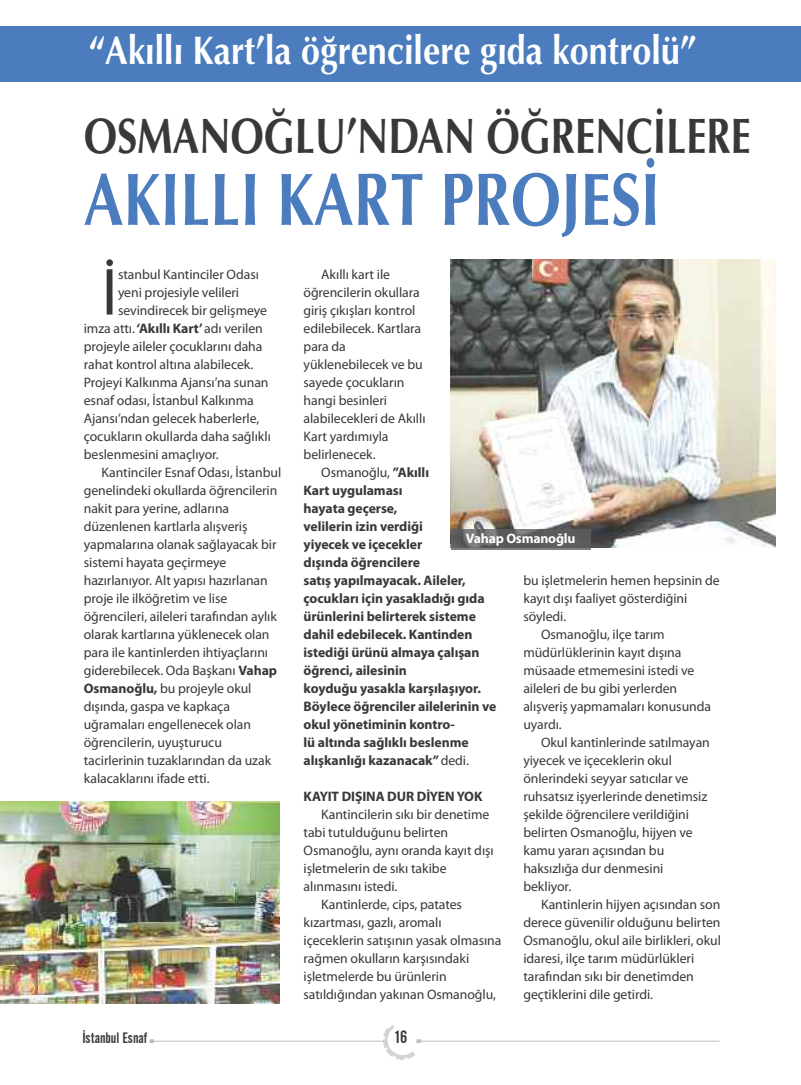
<style>
.page{position:relative;width:801px;height:1085px;background:#fff}
.page>*{position:absolute;margin:0;border:0;box-sizing:border-box;transform-origin:0 0}
.t1{font:75px "Optima Bold Tr";color:#4b7cbd;scale:.8 1}
.t2{font:67.12px "Myriad Pro";color:#393839}
.t3{font:50px "Optima Bold Tr";color:#393839;scale:.8 1}
.t4{font:40px "Optima Bold Tr";color:#fff;scale:.86 1}
.t5{font:17.5px "Alternate Gothic No 2 BT";color:#393839}
.t6{font:15px "Alternate Gothic No 2 BT";color:#393839}
.t7{font:13.75px/18px "Myriad Pro";letter-spacing:-.005em;color:#393839}
.t8{font:700 13.75px/18px "Myriad Pro";letter-spacing:-.005em;color:#393839}
.t9{font:700 13.75px "Myriad Pro";letter-spacing:-.015em;color:#fff}
.s1{font-weight:400}
.s2{font-weight:700}
</style>
<div class="page">
<hr style="left:150px;top:1040px;width:234px;height:1px;background:#babcc0">
<hr style="left:420px;top:1040px;width:299px;height:1px;background:#babcc0">
<svg style="left:371px;top:1025px;width:63px;height:35px"></svg>
<div style="left:84px;top:59px;width:199px;height:23px;background:#4b7cbd"></div>
<div style="left:305px;top:59px;width:496px;height:23px;background:#4b7cbd"></div>
<div style="left:0;top:26px;width:801px;height:55px;background:#4b7cbd"></div>
<img style="left:450px;top:259px;width:326px;height:289px">
<hr style="left:451px;top:548px;width:139px;height:1px;background:#808080">
<img style="left:451px;top:530px;width:139px;height:18px">
<img style="left:0;top:801px;width:279px;height:202px">
<h3 class="t4" style="left:88px;top:36px;width:710px">“Akıllı Kart’la öğrencilere gıda kontrolü”</h3>
<h3 class="t3" style="left:84px;top:118px;width:835px">OSMANOĞLU’NDAN ÖĞRENCİLERE</h3>
<h1 class="t1" style="left:84px;top:174px;width:722px">AKILLI KART PROJESİ</h1>
<h2 class="t2" style="left:102px;top:267px;width:18px">İ</h2>
<p class="t7" style="left:118px;top:266px;width:142px">stanbul Kantinciler Odası</p>
<p class="t7" style="left:303px;top:266px;width:123px;text-indent:18px">Akıllı kart ile öğrencilerin okullara giriş çıkışları kontrol edilebilecek. Kartlara para da yüklenebilecek ve bu sayede çocukların hangi besinleri alabilecekleri de Akıllı<br>Kart yardımıyla belirlenecek.</p>
<p class="t8" style="left:303px;top:464px;width:194px;text-indent:18px"><span class="s1">Osmanoğlu,</span> ”Akıllı<br>Kart uygulaması<br>hayata geçerse,<br>velilerin izin verdiği<br>yiyecek ve içecekler<br>dışında öğrencilere<br>satış yapılmayacak. Aileler, çocukları için yasakladığı gıda ürünlerini belirterek sisteme dahil edebilecek. Kantinden istediği ürünü almaya çalışan öğrenci, ailesinin<br>koyduğu yasakla karşılaşıyor.<br>Böylece öğrenciler ailelerinin ve okul yönetiminin kontro-<br>lü altında sağlıklı beslenme alışkanlığı kazanacak”<span class="s1">dedi.</span></p>
<p class="t8" style="left:303px;top:788px;width:180px">KAYIT DIŞINA DUR DİYENYOK</p>
<p class="t7" style="left:321px;top:806px;width:169px">Kantincilerin sıkı bir denetime</p>
<p class="t7" style="left:303px;top:824px;width:146px">tabi tutulduğunu belirten</p>
<p class="t7" style="left:303px;top:842px;width:192px">Osmanoğlu, aynı oranda kayıt dışı</p>
<p class="t7" style="left:303px;top:860px;width:144px">işletmelerin de sıkı takibe</p>
<p class="t7" style="left:303px;top:878px;width:95px">alınmasını istedi.</p>
<p class="t7" style="left:321px;top:896px;width:142px">Kantinlerde, cips, patates</p>
<p class="t7" style="left:303px;top:914px;width:139px">kızartması, gazlı, aromalı</p>
<p class="t7" style="left:304px;top:932px;width:199px">içeceklerin satışının yasak olmasına</p>
<p class="t7" style="left:304px;top:950px;width:167px">rağmen okulların karşısındaki</p>
<p class="t7" style="left:304px;top:968px;width:145px">işletmelerde bu ürünlerin</p>
<p class="t7" style="left:304px;top:986px;width:194px">satıldığından yakınan Osmanoğlu,</p>
<p class="t7" style="left:118px;top:284px;width:123px">yeni projesiyle velileri</p>
<p class="t7" style="left:118px;top:302px;width:150px">sevindirecek bir gelişmeye</p>
<p class="t7" style="left:84px;top:320px;width:181px">imza attı.<span class="s2">‘Akıllı Kart’</span>adı verilen</p>
<p class="t7" style="left:84px;top:338px;width:180px">projeyle aileler çocuklarını daha</p>
<p class="t7" style="left:84px;top:356px;width:171px">rahat kontrol altına alabilecek.</p>
<p class="t7" style="left:84px;top:374px;width:186px">Projeyi Kalkınma Ajansı’na sunan</p>
<p class="t7" style="left:84px;top:392px;width:171px">esnaf odası, İstanbul Kalkınma</p>
<p class="t7" style="left:84px;top:410px;width:177px">Ajansı’ndan gelecek haberlerle,</p>
<p class="t7" style="left:84px;top:428px;width:189px">çocukların okullarda daha sağlıklı</p>
<p class="t7" style="left:84px;top:446px;width:136px">beslenmesini amaçlıyor.</p>
<p class="t7" style="left:102px;top:464px;width:181px">Kantinciler Esnaf Odası, İstanbul</p>
<p class="t7" style="left:84px;top:482px;width:195px">genelindeki okullarda öğrencilerin</p>
<p class="t7" style="left:84px;top:500px;width:147px">nakit para yerine, adlarına</p>
<p class="t7" style="left:84px;top:518px;width:165px">düzenlenen kartlarla alışveriş</p>
<p class="t7" style="left:84px;top:536px;width:194px">yapmalarına olanak sağlayacak bir</p>
<p class="t7" style="left:84px;top:554px;width:144px">sistemi hayata geçirmeye</p>
<p class="t7" style="left:84px;top:572px;width:185px">hazırlanıyor. Alt yapısı hazırlanan</p>
<p class="t7" style="left:84px;top:590px;width:145px">proje ile ilköğretim ve lise</p>
<p class="t7" style="left:84px;top:608px;width:194px">öğrencileri, aileleri tarafından aylık</p>
<p class="t7" style="left:84px;top:626px;width:187px">olarak kartlarına yüklenecek olan</p>
<p class="t7" style="left:84px;top:644px;width:186px">para ile kantinlerden ihtiyaçlarını</p>
<p class="t7" style="left:84px;top:662px;width:195px">giderebilecek. Oda Başkanı <span class="s2">Vahap</span></p>
<p class="t7" style="left:84px;top:680px;width:169px"><span class="s2">Osmanoğlu,</span> bu projeyle okul</p>
<p class="t7" style="left:84px;top:698px;width:148px">dışında, gaspa ve kapkaça</p>
<p class="t7" style="left:84px;top:716px;width:169px">uğramaları engellenecek olan</p>
<p class="t7" style="left:84px;top:734px;width:140px">öğrencilerin, uyuşturucu</p>
<p class="t7" style="left:84px;top:752px;width:189px">tacirlerinin tuzaklarından da uzak</p>
<p class="t7" style="left:84px;top:770px;width:127px">kalacaklarını ifade etti.</p>
<p class="t9" style="left:466px;top:533px;width:111px">Vahap Osmanoğlu</p>
<p class="t7" style="left:523px;top:572px;width:198px">bu işletmelerin hemen hepsinin de</p>
<p class="t7" style="left:523px;top:590px;width:165px">kayıt dışı faaliyet gösterdiğini</p>
<p class="t7" style="left:523px;top:608px;width:44px">söyledi.</p>
<p class="t7" style="left:541px;top:626px;width:125px">Osmanoğlu, ilçe tarım</p>
<p class="t7" style="left:523px;top:644px;width:159px">müdürlüklerinin kayıt dışına</p>
<p class="t7" style="left:523px;top:662px;width:173px">müsaade etmemesini istedi ve</p>
<p class="t7" style="left:523px;top:680px;width:155px">aileleri de bu gibi yerlerden</p>
<p class="t7" style="left:523px;top:698px;width:189px">alışveriş yapmamaları konusunda</p>
<p class="t7" style="left:523px;top:716px;width:40px">uyardı.</p>
<p class="t7" style="left:541px;top:734px;width:170px">Okul kantinlerinde satılmayan</p>
<p class="t7" style="left:523px;top:752px;width:150px">yiyecek ve içeceklerin okul</p>
<p class="t7" style="left:523px;top:770px;width:167px">önlerindeki seyyar satıcılar ve</p>
<p class="t7" style="left:523px;top:788px;width:185px">ruhsatsız işyerlerinde denetimsiz</p>
<p class="t7" style="left:523px;top:806px;width:167px">şekilde öğrencilere verildiğini</p>
<p class="t7" style="left:523px;top:824px;width:171px">belirten Osmanoğlu, hijyen ve</p>
<p class="t7" style="left:523px;top:842px;width:142px">kamu yararı açısından bu</p>
<p class="t7" style="left:523px;top:860px;width:142px">haksızlığa dur denmesini</p>
<p class="t7" style="left:523px;top:878px;width:49px">bekliyor.</p>
<p class="t7" style="left:541px;top:896px;width:181px">Kantinlerin hijyen açısından son</p>
<p class="t7" style="left:523px;top:914px;width:199px">derece güvenilir olduğunu belirten</p>
<p class="t7" style="left:523px;top:932px;width:199px">Osmanoğlu, okul aile birlikleri, okul</p>
<p class="t7" style="left:523px;top:950px;width:172px">idaresi, ilçe tarım müdürlükleri</p>
<p class="t7" style="left:523px;top:968px;width:172px">tarafından sıkı bir denetimden</p>
<p class="t7" style="left:523px;top:986px;width:131px">geçtiklerini dile getirdi.</p>
<p class="t6" style="left:82px;top:1028px;width:67px">İstanbul Esnaf</p>
<p class="t5" style="left:395px;top:1027px;width:13px">16</p>
</div>
